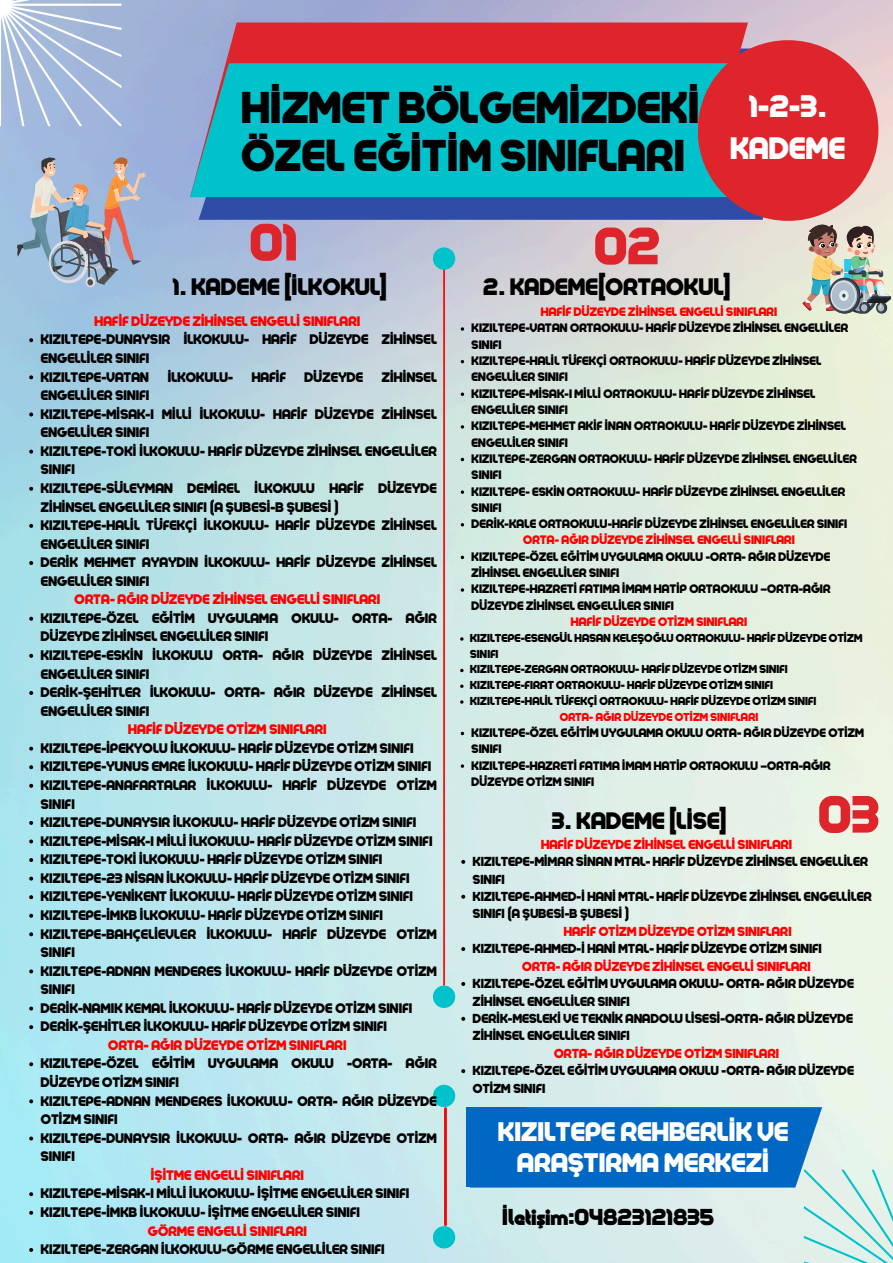
<style>
.page{position:relative;width:893px;height:1263px;background:#fff}
.page>*{position:absolute;margin:0;border:0;box-sizing:border-box;transform-origin:0 0}
.t1{font:900 51px "Colo Pro";color:#de252c}
.t2{font:900 43.5px/47.8px "Colo Pro";color:#000}
.t3{font:900 30.3px/42.2px "Colo Pro";color:#fff;text-align:center}
.t4{font:900 26.25px/30.9px "Colo Pro";color:#fff;text-align:center}
.t5{font:900 23.25px "Colo Pro";color:#000}
.t6{font:900 22.5px "Colo Pro";color:#000}
.t7{font:900 13.5px/18.6px "Colo Pro";color:#000}
.t8{font:900 13.5px "Colo Pro";color:#f00}
.t9{font:900 12.75px/17.4px "Colo Pro";color:#000}
.t10{font:900 12.75px "Colo Pro";color:#f00}
.t11{font:900 12px/16.3px "Colo Pro";color:#000}
.t12{font:900 12px "Colo Pro";color:#f00}
.t13{font:900 11.25px/15.8px "Colo Pro";color:#000}
.t14{font:900 11.25px "Colo Pro";color:#f00}
</style>
<div class="page">
<img style="left:0;top:0;width:893px;height:1263px">
<hr style="left:443px;top:268px;width:2px;height:717px;background:#f00">
<div style="left:433px;top:247px;width:22px;height:23px;background:#00c2cb;border-radius:50%"></div>
<div style="left:199px;top:197px;width:615px;height:23px;background:#2f4ca7"></div>
<svg style="left:190px;top:23px;width:558px;height:40px;background:#d82f39"></svg>
<div style="left:190px;top:63px;width:537px;height:134px;background:#00c2cb"></div>
<svg style="left:0;top:0;width:121px;height:126px;background:#b0c2e0"></svg>
<div style="left:697px;top:40px;width:181px;height:181px;background:#de252c;border-radius:50%"></div>
<div style="left:433px;top:1226px;width:22px;height:22px;background:#00c2cb;border-radius:50%"></div>
<div style="left:433px;top:1085px;width:22px;height:22px;background:#00c2cb;border-radius:50%"></div>
<div style="left:433px;top:985px;width:22px;height:23px;background:#00c2cb;border-radius:50%"></div>
<hr style="left:444px;top:1108px;width:3px;height:117px;background:#f00">
<div style="left:466px;top:1107px;width:61px;height:79px;background:#0167c4"></div>
<svg style="left:470px;top:1107px;width:423px;height:156px;background:#7db5da"></svg>
<svg style="left:17px;top:157px;width:129px;height:131px;background:#a0acbf"></svg>
<img style="left:802px;top:224px;width:89px;height:89px">
<svg style="left:29px;top:338px;width:4px;height:4px"></svg>
<svg style="left:29px;top:375px;width:4px;height:4px"></svg>
<svg style="left:29px;top:412px;width:4px;height:4px"></svg>
<svg style="left:29px;top:450px;width:4px;height:4px"></svg>
<svg style="left:29px;top:487px;width:4px;height:4px"></svg>
<svg style="left:29px;top:524px;width:4px;height:4px"></svg>
<svg style="left:29px;top:561px;width:4px;height:4px"></svg>
<svg style="left:29px;top:617px;width:4px;height:4px"></svg>
<svg style="left:29px;top:654px;width:4px;height:4px"></svg>
<svg style="left:29px;top:691px;width:4px;height:4px"></svg>
<svg style="left:29px;top:747px;width:4px;height:4px"></svg>
<svg style="left:29px;top:765px;width:4px;height:4px"></svg>
<svg style="left:29px;top:784px;width:4px;height:4px"></svg>
<svg style="left:29px;top:821px;width:4px;height:4px"></svg>
<svg style="left:29px;top:839px;width:4px;height:4px"></svg>
<svg style="left:29px;top:858px;width:4px;height:4px"></svg>
<svg style="left:29px;top:877px;width:4px;height:3px"></svg>
<svg style="left:29px;top:895px;width:4px;height:4px"></svg>
<svg style="left:29px;top:914px;width:4px;height:4px"></svg>
<svg style="left:29px;top:932px;width:4px;height:4px"></svg>
<svg style="left:29px;top:969px;width:4px;height:4px"></svg>
<svg style="left:29px;top:1006px;width:4px;height:4px"></svg>
<svg style="left:29px;top:1025px;width:4px;height:4px"></svg>
<svg style="left:29px;top:1062px;width:4px;height:4px"></svg>
<svg style="left:29px;top:1099px;width:4px;height:4px"></svg>
<svg style="left:29px;top:1136px;width:4px;height:4px"></svg>
<svg style="left:29px;top:1192px;width:4px;height:4px"></svg>
<svg style="left:29px;top:1211px;width:4px;height:4px"></svg>
<svg style="left:29px;top:1248px;width:4px;height:4px"></svg>
<svg style="left:461px;top:327px;width:3px;height:4px"></svg>
<svg style="left:461px;top:425px;width:3px;height:4px"></svg>
<svg style="left:461px;top:490px;width:3px;height:4px"></svg>
<svg style="left:461px;top:588px;width:3px;height:4px"></svg>
<svg style="left:460px;top:637px;width:3px;height:4px"></svg>
<svg style="left:460px;top:684px;width:3px;height:4px"></svg>
<svg style="left:460px;top:700px;width:3px;height:4px"></svg>
<svg style="left:461px;top:764px;width:3px;height:4px"></svg>
<svg style="left:461px;top:860px;width:4px;height:4px"></svg>
<svg style="left:461px;top:895px;width:4px;height:4px"></svg>
<svg style="left:461px;top:947px;width:4px;height:4px"></svg>
<svg style="left:461px;top:982px;width:4px;height:4px"></svg>
<svg style="left:461px;top:1017px;width:4px;height:4px"></svg>
<svg style="left:461px;top:1069px;width:4px;height:4px"></svg>
<h2 class="t2" style="left:241px;top:85px;width:460px">HİZMET BÖLGEMİZDEKİ<br>ÖZEL EĞİTİM SINIFLARI</h2>
<h1 class="t1" style="left:249px;top:209px;width:50px">01</h1>
<h1 class="t1" style="left:594px;top:213px;width:68px">02</h1>
<h3 class="t3" style="left:730px;top:86px;width:117px">1-2-3.<br>KADEME</h3>
<h3 class="t5" style="left:173px;top:272px;width:216px">1. KADEME [İLKOKUL]</h3>
<p class="t8" style="left:94px;top:312px;width:267px">HAFİF DÜZEYDE ZİHİNSEL ENGELLİ SINIFLARI</p>
<p class="t7" style="left:41px;top:331px;width:397px">KIZILTEPE-DUNAYSIR İLKOKULU- HAFİF DÜZEYDE ZİHİNSEL<br>ENGELLİLER SINIFI<br>KIZILTEPE-VATAN</p>
<p class="t7" style="left:168px;top:368px;width:67px">İLKOKULU-</p>
<p class="t7" style="left:252px;top:368px;width:36px">HAFİF</p>
<p class="t7" style="left:305px;top:368px;width:60px">DÜZEYDE</p>
<p class="t7" style="left:382px;top:368px;width:57px">ZİHİNSEL</p>
<p class="t7" style="left:41px;top:386px;width:397px">ENGELLİLER SINIFI<br>KIZILTEPE-MİSAK-I MİLLİ İLKOKULU- HAFİF DÜZEYDE ZİHİNSEL ENGELLİLER SINIFI<br>KIZILTEPE-TOKİ İLKOKULU- HAFİF DÜZEYDE ZİHİNSEL ENGELLİLER SINIFI<br>KIZILTEPE-SÜLEYMAN DEMİREL İLKOKULU HAFİF DÜZEYDE ZİHİNSEL ENGELLİLER SINIFI (A ŞUBESİ-B ŞUBESİ )<br>KIZILTEPE-HALİL TÜFEKÇİ İLKOKULU- HAFİF DÜZEYDE ZİHİNSEL ENGELLİLER SINIFI<br>DERİK MEHMET AYAYDIN İLKOKULU- HAFİF DÜZEYDE ZİHİNSEL ENGELLİLER SINIFI</p>
<p class="t8" style="left:75px;top:591px;width:307px">ORTA- AĞIR DÜZEYDE ZİHİNSEL ENGELLİ SINIFLARI</p>
<p class="t7" style="left:41px;top:609px;width:397px">KIZILTEPE-ÖZEL EĞİTİM UYGULAMA OKULU- ORTA- AĞIR DÜZEYDE ZİHİNSEL ENGELLİLER SINIFI<br>KIZILTEPE-ESKİN İLKOKULU ORTA- AĞIR DÜZEYDE ZİHİNSEL ENGELLİLER SINIFI<br>DERİK-ŞEHİTLER İLKOKULU- ORTA- AĞIR DÜZEYDE ZİHİNSEL ENGELLİLER SINIFI</p>
<p class="t8" style="left:128px;top:721px;width:200px">HAFİF DÜZEYDE OTİZM SINIFLARI</p>
<p class="t7" style="left:41px;top:739px;width:397px">KIZILTEPE-İPEKYOLU İLKOKULU- HAFİF DÜZEYDE OTİZM SINIFI KIZILTEPE-YUNUS EMRE İLKOKULU- HAFİF DÜZEYDE OTİZM SINIFI KIZILTEPE-ANAFARTALAR İLKOKULU- HAFİF DÜZEYDE OTİZM SINIFI<br>KIZILTEPE-DUNAYSIR İLKOKULU- HAFİF DÜZEYDE OTİZM SINIFI KIZILTEPE-MİSAK-I MİLLİ İLKOKULU- HAFİF DÜZEYDE OTİZM SINIFI KIZILTEPE-TOKİ İLKOKULU- HAFİF DÜZEYDE OTİZM SINIFI KIZILTEPE-23 NİSAN İLKOKULU- HAFİF DÜZEYDE OTİZM SINIFI KIZILTEPE-YENİKENT İLKOKULU- HAFİF DÜZEYDE OTİZM SINIFI KIZILTEPE-İMKB İLKOKULU- HAFİF DÜZEYDE OTİZM SINIFI KIZILTEPE-BAHÇELİEVLER İLKOKULU- HAFİF DÜZEYDE OTİZM SINIFI<br>KIZILTEPE-ADNAN MENDERES İLKOKULU- HAFİF DÜZEYDE OTİZM SINIFI<br>DERİK-NAMIK KEMAL İLKOKULU- HAFİF DÜZEYDE OTİZM SINIFI DERİK-ŞEHİTLER İLKOKULU- HAFİF DÜZEYDE OTİZM SINIFI</p>
<p class="t8" style="left:108px;top:1036px;width:240px">ORTA- AĞIR DÜZEYDE OTİZM SINIFLARI</p>
<p class="t7" style="left:41px;top:1054px;width:397px">KIZILTEPE-ÖZEL EĞİTİM UYGULAMA OKULU -ORTA- AĞIR DÜZEYDE OTİZM SINIFI<br>KIZILTEPE-ADNAN MENDERES İLKOKULU- ORTA- AĞIR DÜZEYDE OTİZM SINIFI<br>KIZILTEPE-DUNAYSIR İLKOKULU- ORTA- AĞIR DÜZEYDE OTİZM SINIFI</p>
<p class="t8" style="left:151px;top:1166px;width:155px">İŞİTME ENGELLİ SINIFLARI</p>
<p class="t7" style="left:41px;top:1184px;width:370px">KIZILTEPE-MİSAK-I MİLLİ İLKOKULU- İŞİTME ENGELLİLER SINIFI<br>KIZILTEPE-İMKB İLKOKULU- İŞİTME ENGELLİLER SINIFI</p>
<p class="t8" style="left:148px;top:1222px;width:161px">GÖRME ENGELLİ SINIFLARI</p>
<p class="t7" style="left:41px;top:1240px;width:345px">KIZILTEPE-ZERGAN İLKOKULU-GÖRME ENGELLİLER SINIFI</p>
<h3 class="t5" style="left:483px;top:272px;width:249px">2. KADEME[ORTAOKUL]</h3>
<p class="t12" style="left:541px;top:304px;width:238px">HAFİF DÜZEYDE ZİHİNSEL ENGELLİ SINIFLARI</p>
<p class="t11" style="left:471px;top:320px;width:387px">KIZILTEPE-VATAN ORTAOKULU- HAFİF DÜZEYDE ZİHİNSEL ENGELLİLER SINIFI<br>KIZILTEPE-HALİL TÜFEKÇİ ORTAOKULU- HAFİF DÜZEYDE ZİHİNSEL ENGELLİLER SINIFI<br>KIZILTEPE-MİSAK-I MİLLİ ORTAOKULU- HAFİF DÜZEYDE ZİHİNSEL ENGELLİLER SINIFI<br>KIZILTEPE-MEHMET AKİF İNAN ORTAOKULU- HAFİF DÜZEYDE ZİHİNSEL ENGELLİLER SINIFI<br>KIZILTEPE-ZERGAN ORTAOKULU- HAFİF DÜZEYDE ZİHİNSEL ENGELLİLER SINIFI<br>KIZILTEPE- ESKİN ORTAOKULU- HAFİF DÜZEYDE ZİHİNSEL ENGELLİLER SINIFI<br>DERİK-KALE ORTAOKULU-HAFİF DÜZEYDE ZİHİNSEL ENGELLİLER SINIFI</p>
<p class="t12" style="left:523px;top:532px;width:273px">ORTA- AĞIR DÜZEYDE ZİHİNSEL ENGELLİ SINIFLARI</p>
<p class="t11" style="left:471px;top:548px;width:361px">KIZILTEPE-ÖZEL EĞİTİM UYGULAMA OKULU -ORTA- AĞIR DÜZEYDE ZİHİNSEL ENGELLİLER SINIFI<br>KIZILTEPE-HAZRETİ FATIMA İMAM HATİP ORTAOKULU –ORTA-AĞIR DÜZEYDE ZİHİNSEL ENGELLİLER SINIFI</p>
<p class="t12" style="left:571px;top:614px;width:178px">HAFİF DÜZEYDE OTİZM SINIFLARI</p>
<p class="t13" style="left:470px;top:630px;width:394px">KIZILTEPE-ESENGÜL HASAN KELEŞOĞLU ORTAOKULU- HAFİF DÜZEYDE OTİZM SINIFI<br>KIZILTEPE-ZERGAN ORTAOKULU- HAFİF DÜZEYDE OTİZM SINIFI KIZILTEPE-FIRAT ORTAOKULU- HAFİF DÜZEYDE OTİZM SINIFI<br>KIZILTEPE-HALİL TÜFEKÇİ ORTAOKULU- HAFİF DÜZEYDE OTİZM SINIFI</p>
<p class="t14" style="left:560px;top:709px;width:200px">ORTA- AĞIR DÜZEYDE OTİZM SINIFLARI</p>
<p class="t11" style="left:471px;top:725px;width:394px">KIZILTEPE-ÖZEL EĞİTİM UYGULAMA OKULU ORTA- AĞIR DÜZEYDE OTİZM SINIFI<br>KIZILTEPE-HAZRETİ FATIMA İMAM HATİP ORTAOKULU –ORTA-AĞIR DÜZEYDE OTİZM SINIFI</p>
<h3 class="t5" style="left:551px;top:806px;width:177px">3. KADEME [LİSE]</h3>
<h1 class="t1" style="left:818px;top:781px;width:64px">03</h1>
<p class="t10" style="left:541px;top:836px;width:253px">HAFİF DÜZEYDE ZİHİNSEL ENGELLİ SINIFLARI</p>
<p class="t9" style="left:473px;top:853px;width:400px">KIZILTEPE-MİMAR SİNAN MTAL- HAFİF DÜZEYDE ZİHİNSEL ENGELLİLER SINIFI<br>KIZILTEPE-AHMED-İ HANİ MTAL- HAFİF DÜZEYDE ZİHİNSEL ENGELLİLER SINIFI (A ŞUBESİ-B ŞUBESİ )</p>
<p class="t10" style="left:564px;top:923px;width:229px">HAFİF OTİZM DÜZEYDE OTİZM SINIFLARI</p>
<p class="t9" style="left:473px;top:940px;width:351px">KIZILTEPE-AHMED-İ HANİ MTAL- HAFİF DÜZEYDE OTİZM SINIFI</p>
<p class="t10" style="left:522px;top:958px;width:290px">ORTA- AĞIR DÜZEYDE ZİHİNSEL ENGELLİ SINIFLARI</p>
<p class="t9" style="left:473px;top:975px;width:383px">KIZILTEPE-ÖZEL EĞİTİM UYGULAMA OKULU- ORTA- AĞIR DÜZEYDE ZİHİNSEL ENGELLİLER SINIFI<br>DERİK-MESLEKİ VE TEKNİK ANADOLU LİSESİ-ORTA- AĞIR DÜZEYDE ZİHİNSEL ENGELLİLER SINIFI</p>
<p class="t10" style="left:554px;top:1045px;width:226px">ORTA- AĞIR DÜZEYDE OTİZM SINIFLARI</p>
<p class="t9" style="left:473px;top:1062px;width:383px">KIZILTEPE-ÖZEL EĞİTİM UYGULAMA OKULU -ORTA- AĞIR DÜZEYDE<br>OTİZM SINIFI</p>
<h3 class="t4" style="left:498px;top:1116px;width:292px">KIZILTEPE REHBERLİK VE<br>ARAŞTIRMA MERKEZİ</h3>
<h3 class="t6" style="left:502px;top:1202px;width:213px">İletişim:04823121835</h3>
</div>
